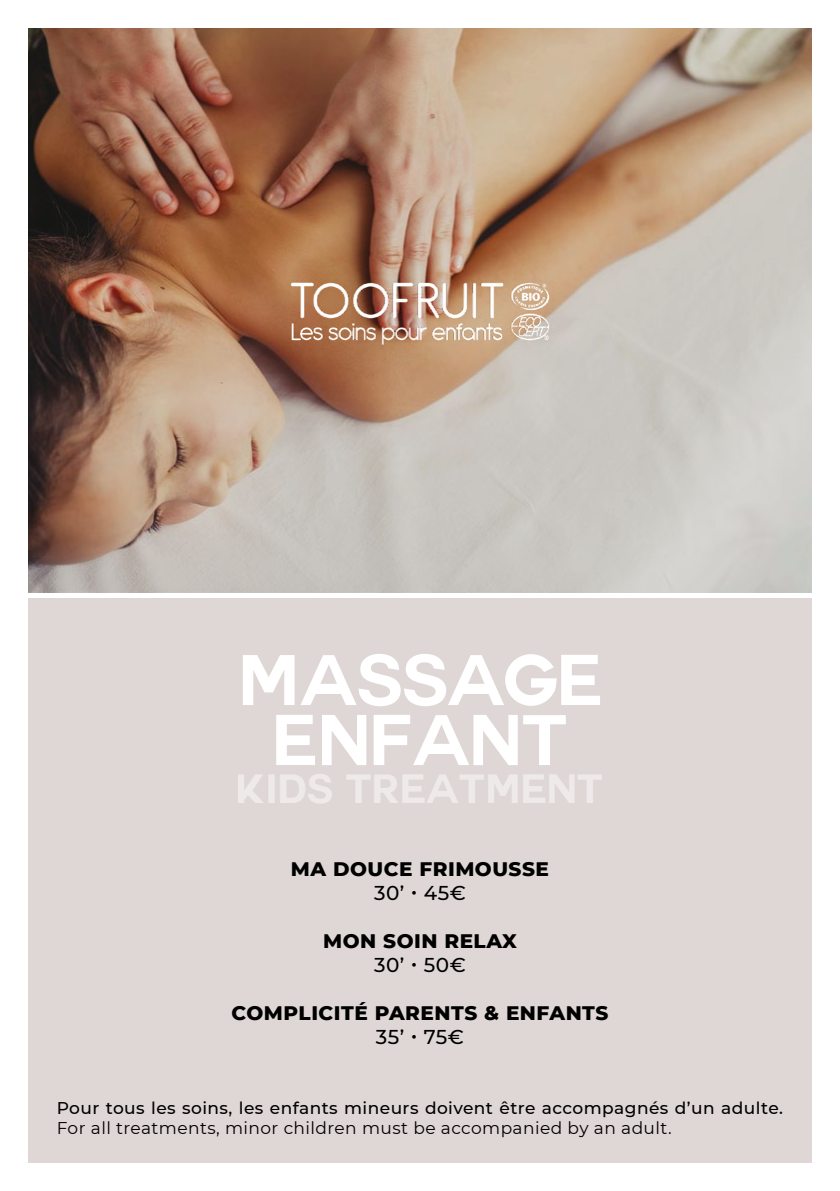
<style>
.page{position:relative;width:840px;height:1191px;background:#fff}
.page>*{position:absolute;margin:0;border:0;box-sizing:border-box;transform-origin:0 0}
.t1{font:700 70px/60px "Couture";color:#fff;text-align:center}
.t2{font:800 20px "Montserrat";letter-spacing:.025em;color:#000}
.t3{font:500 20px "Montserrat";letter-spacing:.025em;color:#000}
.t4{font:500 17px "Montserrat";letter-spacing:.025em;color:#000}
.t5{font:17px "Montserrat";letter-spacing:.025em;color:#000}
</style>
<div class="page">
<div style="left:28px;top:598px;width:783px;height:564px;background:#dfd7d5"></div>
<svg style="left:28px;top:28px;width:783px;height:564px;background:#b09786"></svg>
<img style="left:281px;top:271px;width:277px;height:79px">
<h1 class="t1" style="left:237px;top:650px;width:367px">MASSAGE<br>ENFANT</h1>
<p class="t2" style="left:291px;top:854px;width:259px">MA DOUCE FRIMOUSSE</p>
<p class="t3" style="left:374px;top:879px;width:93px">30’ • 45€</p>
<p class="t2" style="left:323px;top:926px;width:195px">MON SOIN RELAX</p>
<p class="t3" style="left:374px;top:950px;width:93px">30’ • 50€</p>
<p class="t2" style="left:231px;top:997px;width:378px">COMPLICITÉ PARENTS &amp; ENFANTS</p>
<p class="t3" style="left:376px;top:1022px;width:89px">35’ • 75€</p>
<p class="t4" style="left:57px;top:1096px;width:727px">Pour tous les soins, les enfants mineurs doivent être accompagnés d’un adulte.</p>
<p class="t5" style="left:57px;top:1116px;width:616px">For all treatments, minor children must be accompanied by an adult.</p>
</div>
